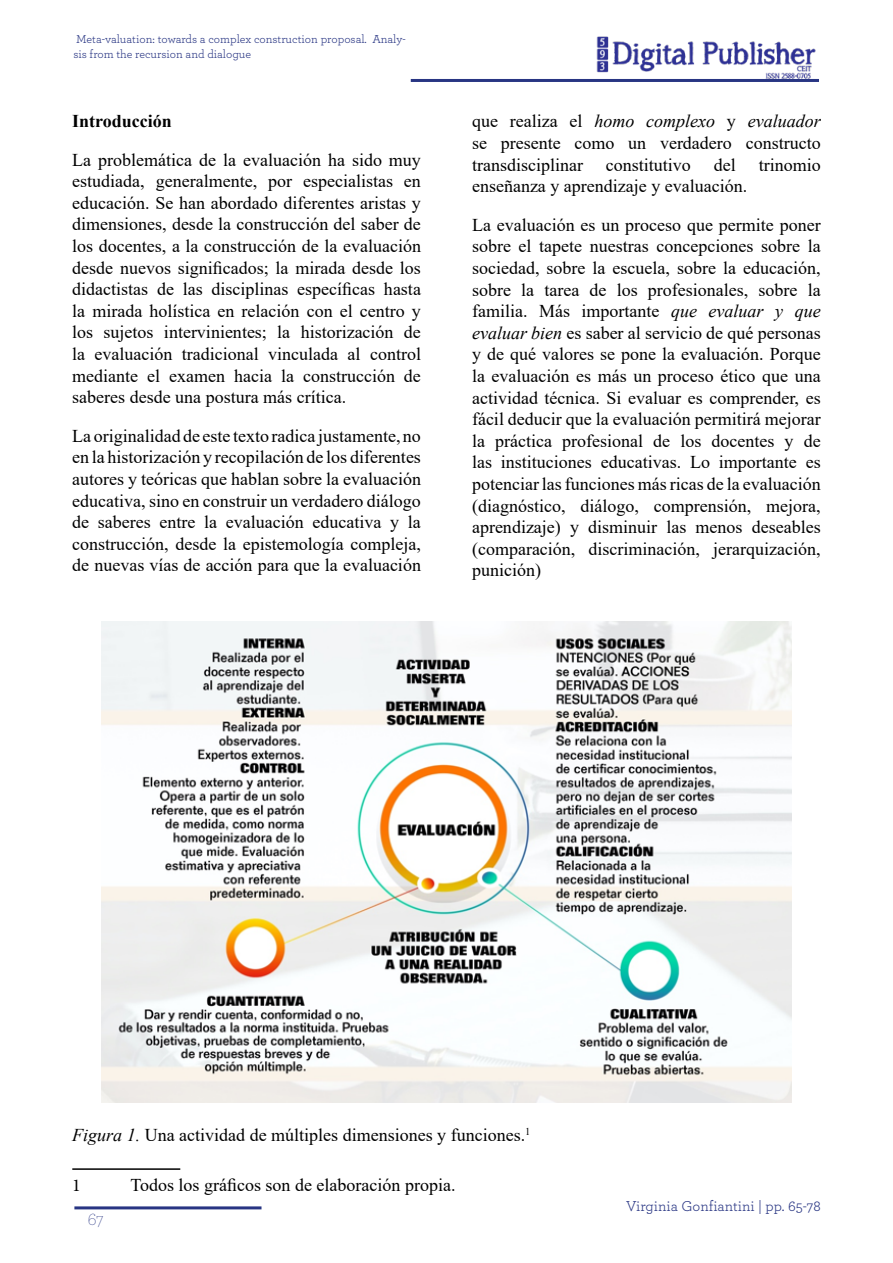
<style>
.page{position:relative;width:893px;height:1263px;background:#fff}
.page>*{position:absolute;margin:0;border:0;box-sizing:border-box;transform-origin:0 0}
.t1{font:18px/21.6px "Times New Roman";color:#000;text-align:justify}
.t2{font:700 18px "Times New Roman";color:#000}
.t3{font:200 18px "Archer";color:#283583}
.t4{font:18px "Minion Pro";color:#000}
.t5{font:15px "Archer";color:#283583}
.t6{font:12px/14.4px "Archer";color:#283583}
.s1{font-style:italic}
</style>
<div class="page">
<hr style="left:411px;top:79px;width:408px;height:3px;background:#283583">
<img style="left:596px;top:36px;width:220px;height:43px">
<hr style="left:74px;top:1206px;width:187px;height:3px;background:#283583">
<img style="left:101px;top:622px;width:690px;height:480px">
<hr style="left:72px;top:1168px;width:108px;height:2px;background:#000">
<p class="t6" style="left:73px;top:32px;width:334px">Meta-valuation: towards a complex construction proposal. Analy&shy;sis from the recursion and dialogue</p>
<p class="t2" style="left:72px;top:108px;width:101px">Introducción</p>
<p class="t1" style="left:72px;top:148px;width:350px">La problemática de la evaluación ha sido muy estudiada, generalmente, por especialistas en educación. Se han abordado diferentes aristas y dimensiones, desde la construcción del saber de los docentes, a la construcción de la evaluación desde nuevos significados; la mirada desde los didactistas de las disciplinas específicas hasta la mirada holística en relación con el centro y los sujetos intervinientes; la historización de la evaluación tradicional vinculada al control mediante el examen hacia la construcción de saberes desde una postura más crítica.</p>
<p class="t1" style="left:72px;top:424px;width:350px">La originalidad de este texto radica justamente, no en la historización y recopilación de los diferentes autores y teóricas que hablan sobre la evaluación educativa, sino en construir un verdadero diálogo de saberes entre la evaluación educativa y la construcción, desde la epistemología compleja, de nuevas vías de acción para que la evaluación</p>
<p class="t1" style="left:472px;top:110px;width:350px">que realiza el <span class="s1">homo complexo</span> y <span class="s1">evaluador </span>se presente como un verdadero constructo transdisciplinar</p>
<p class="t1" style="left:606px;top:153px;width:87px">constitutivo</p>
<p class="t1" style="left:714px;top:153px;width:23px">del</p>
<p class="t1" style="left:759px;top:153px;width:64px">trinomio</p>
<p class="t1" style="left:472px;top:166px;width:350px;line-height:38.5px">enseñanza y aprendizaje y evaluación.<br>La evaluación es un proceso que permite poner</p>
<p class="t1" style="left:472px;top:235px;width:350px">sobre el tapete nuestras concepciones sobre la sociedad, sobre la escuela, sobre la educación, sobre la tarea de los profesionales, sobre la familia. Más importante <span class="s1">que evaluar y que evaluar bien</span> es saber al servicio de qué personas y de qué valores se pone la evaluación. Porque la evaluación es más un proceso ético que una actividad técnica. Si evaluar es comprender, es fácil deducir que la evaluación permitirá mejorar la práctica profesional de los docentes y de las instituciones educativas. Lo importante es potenciar las funciones más ricas de la evaluación (diagnóstico, diálogo, comprensión, mejora, aprendizaje) y disminuir las menos deseables (comparación, discriminación, jerarquización, punición)</p>
<p class="t1" style="left:72px;top:1123px;width:460px"><span class="s1">Figura 1.</span> Una actividad de múltiples dimensiones y funciones.<sup>1</sup></p>
<p class="t4" style="left:72px;top:1173px;width:10px">1</p>
<p class="t1" style="left:130px;top:1173px;width:327px">Todos los gráficos son de elaboración propia.</p>
<p class="t3" style="left:88px;top:1208px;width:17px">67</p>
<p class="t5" style="left:626px;top:1195px;width:196px">Virginia Gonfiantini | pp. 65-78</p>
</div>
